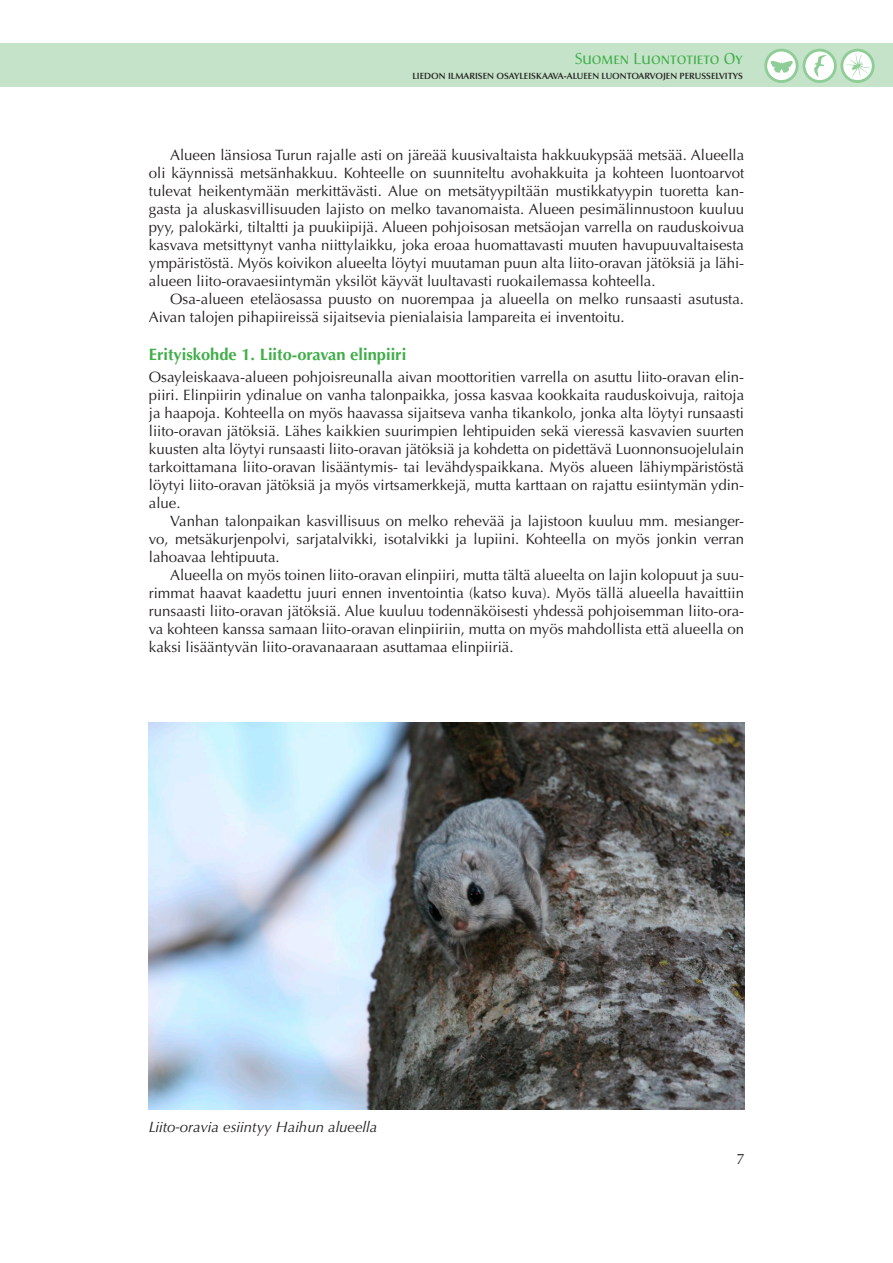
<style>
.page{position:relative;width:893px;height:1263px;background:#fff}
.page>*{position:absolute;margin:0;border:0;box-sizing:border-box;transform-origin:0 0}
.t1{font:700 16.5px "Optima";color:#40ae49}
.t2{font:15.6px "Christiana Regular SC";color:#40ae49}
.t3{font:15px/18px "Optima";color:#231f20;text-align:justify}
.t4{font:italic 15px "Optima";color:#231f20}
.t5{font:600 9px "Optima";color:#231f20}
</style>
<div class="page">
<div style="left:0;top:43px;width:893px;height:44px;background:#c4e3c8"></div>
<svg style="left:766px;top:50px;width:31px;height:32px"></svg>
<div style="left:764px;top:49px;width:34px;height:34px;border:3px solid #8fcd97;border-radius:50%"></div>
<svg style="left:771px;top:58px;width:22px;height:15px"></svg>
<svg style="left:842px;top:50px;width:31px;height:32px"></svg>
<div style="left:840px;top:49px;width:35px;height:34px;border:3px solid #8fcd97;border-radius:50%"></div>
<svg style="left:845px;top:54px;width:25px;height:23px"></svg>
<svg style="left:804px;top:50px;width:31px;height:32px"></svg>
<div style="left:803px;top:49px;width:34px;height:34px;border:3px solid #8fcd97;border-radius:50%"></div>
<svg style="left:814px;top:55px;width:12px;height:22px"></svg>
<img style="left:149px;top:723px;width:595px;height:387px">
<p class="t2" style="left:575px;top:49px;width:170px">Suomen Luontotieto Oy</p>
<p class="t5" style="left:412px;top:70px;width:332px">LIEDON ILMARISEN OSAYLEISKAAVA-ALUEEN LUONTOARVOJEN PERUSSELVITYS</p>
<p class="t3" style="left:149px;top:146px;width:597px;text-indent:21px">Alueen länsiosa Turun rajalle asti on järeää kuusivaltaista hakkuukypsää metsää. Alueella oli käynnissä metsänhakkuu. Kohteelle on suunniteltu avohakkuita ja kohteen luontoarvot tulevat heikentymään merkittävästi. Alue on metsätyypiltään mustikkatyypin tuoretta kan&shy;gasta ja aluskasvillisuuden lajisto on melko tavanomaista. Alueen pesimälinnustoon kuuluu pyy, palokärki, tiltaltti ja puukiipijä. Alueen pohjoisosan metsäojan varrella on rauduskoivua kasvava metsittynyt vanha niittylaikku, joka eroaa huomattavasti muuten havupuuvaltaisesta ympäristöstä. Myös koivikon alueelta löytyi muutaman puun alta liito-oravan jätöksiä ja lähi&shy;alueen liito-oravaesiintymän yksilöt käyvät luultavasti ruokailemassa kohteella.</p>
<p class="t3" style="left:149px;top:290px;width:597px;text-indent:21px">Osa-alueen eteläosassa puusto on nuorempaa ja alueella on melko runsaasti asutusta.<br>Aivan talojen pihapiireissä sijaitsevia pienialaisia lampareita ei inventoitu.</p>
<p class="t1" style="left:149px;top:344px;width:259px">Erityiskohde 1. Liito-oravan elinpiiri</p>
<p class="t3" style="left:149px;top:368px;width:597px">Osayleiskaava-alueen pohjoisreunalla aivan moottoritien varrella on asuttu liito-oravan elin&shy;piiri. Elinpiirin ydinalue on vanha talonpaikka, jossa kasvaa kookkaita rauduskoivuja, raitoja ja haapoja. Kohteella on myös haavassa sijaitseva vanha tikankolo, jonka alta löytyi runsaasti liito-oravan jätöksiä. Lähes kaikkien suurimpien lehtipuiden sekä vieressä kasvavien suurten kuusten alta löytyi runsaasti liito-oravan jätöksiä ja kohdetta on pidettävä Luonnonsuojelulain tarkoittamana liito-oravan lisääntymis- tai levähdyspaikkana. Myös alueen lähiympäristöstä löytyi liito-oravan jätöksiä ja myös virtsamerkkejä, mutta karttaan on rajattu esiintymän ydin&shy;alue.</p>
<p class="t3" style="left:149px;top:512px;width:597px;text-indent:21px">Vanhan talonpaikan kasvillisuus on melko rehevää ja lajistoon kuuluu mm. mesianger&shy;vo, metsäkurjenpolvi, sarjatalvikki, isotalvikki ja lupiini. Kohteella on myös jonkin verran lahoavaa lehtipuuta.</p>
<p class="t3" style="left:149px;top:566px;width:597px;text-indent:21px">Alueella on myös toinen liito-oravan elinpiiri, mutta tältä alueelta on lajin kolopuut ja suu&shy;rimmat haavat kaadettu juuri ennen inventointia (katso kuva). Myös tällä alueella havaittiin runsaasti liito-oravan jätöksiä. Alue kuuluu todennäköisesti yhdessä pohjoisemman liito-ora&shy;va kohteen kanssa samaan liito-oravan elinpiiriin, mutta on myös mahdollista että alueella on kaksi lisääntyvän liito-oravanaaraan asuttamaa elinpiiriä.</p>
<p class="t4" style="left:149px;top:1118px;width:230px">Liito-oravia esiintyy Haihun alueella</p>
</div>
